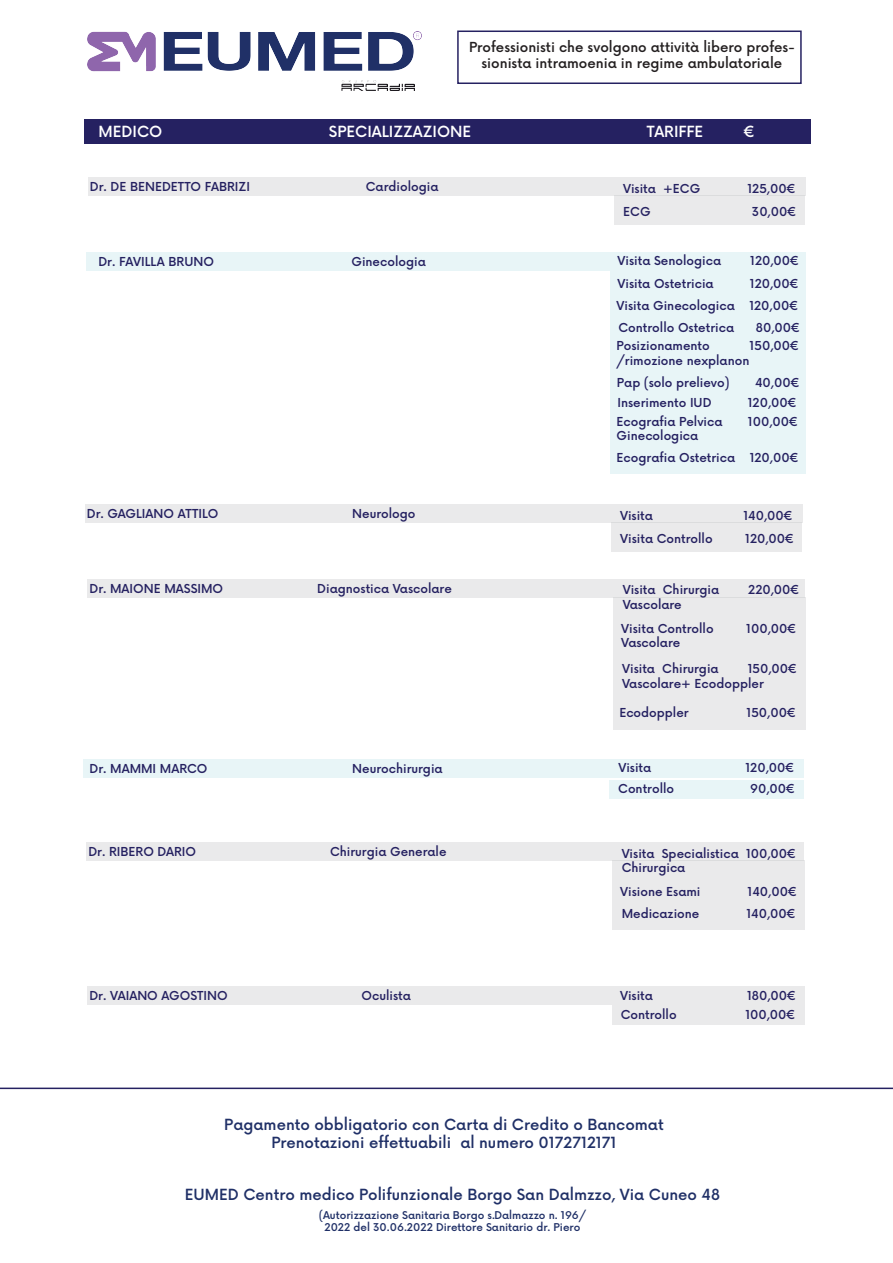
<style>
.page{position:relative;width:893px;height:1263px;background:#fff}
.page>*{position:absolute;margin:0;border:0;box-sizing:border-box;transform-origin:0 0}
.t1{font:500 15px/18px "Now";color:#203067;text-align:center}
.t2{font:500 15px "Now";color:#fff}
.t3{font:500 13.5px/16.2px "Now";color:#231f20;text-align:center}
.t4{font:500 12px/14.4px "Now";color:#252161}
.t5{font:500 10.5px/12.6px "Now";color:#203067;text-align:center}
</style>
<div class="page">
<div style="left:609px;top:780px;width:194px;height:19px;background:#e8f5f7"></div>
<div style="left:83px;top:759px;width:720px;height:19px;background:#e8f5f7"></div>
<div style="left:84px;top:120px;width:727px;height:24px;background:#252161"></div>
<img style="left:88px;top:31px;width:334px;height:60px">
<div style="left:457px;top:31px;width:345px;height:53px;border:2px solid #252161"></div>
<hr style="left:0;top:1087px;width:893px;height:2px;background:#252161">
<div style="left:88px;top:986px;width:717px;height:19px;background:#eaeaeb"></div>
<div style="left:612px;top:1005px;width:193px;height:20px;background:#eaeaeb"></div>
<div style="left:87px;top:842px;width:717px;height:19px;background:#eaeaeb"></div>
<div style="left:612px;top:860px;width:193px;height:70px;background:#eaeaeb"></div>
<div style="left:88px;top:579px;width:717px;height:19px;background:#eaeaeb"></div>
<div style="left:613px;top:598px;width:193px;height:132px;background:#eaeaeb"></div>
<div style="left:610px;top:271px;width:196px;height:202px;background:#e8f5f7"></div>
<div style="left:86px;top:252px;width:720px;height:19px;background:#e8f5f7"></div>
<div style="left:85px;top:504px;width:717px;height:19px;background:#eaeaeb"></div>
<div style="left:612px;top:522px;width:190px;height:29px;background:#eaeaeb"></div>
<div style="left:88px;top:178px;width:717px;height:18px;background:#eaeaeb"></div>
<div style="left:615px;top:196px;width:190px;height:29px;background:#eaeaeb"></div>
<p class="t3" style="left:469px;top:38px;width:327px">Professionisti che svolgono attività libero profes&shy;sionista intramoenia in regime ambulatoriale</p>
<p class="t2" style="left:98px;top:120px;width:65px">MEDICO</p>
<p class="t2" style="left:329px;top:120px;width:144px">SPECIALIZZAZIONE</p>
<p class="t2" style="left:647px;top:120px;width:58px">TARIFFE</p>
<p class="t2" style="left:744px;top:120px;width:13px">€</p>
<p class="t4" style="left:90px;top:179px;width:162px">Dr. DE BENEDETTO FABRIZI</p>
<p class="t4" style="left:366px;top:179px;width:74px">Cardiologia</p>
<p class="t4" style="left:623px;top:181px;width:79px">Visita +ECG</p>
<p class="t4" style="left:747px;top:181px;width:50px">125,00€</p>
<p class="t4" style="left:623px;top:204px;width:29px">ECG</p>
<p class="t4" style="left:752px;top:204px;width:46px">30,00€</p>
<p class="t4" style="left:98px;top:254px;width:117px">Dr. FAVILLA BRUNO</p>
<p class="t4" style="left:351px;top:254px;width:76px">Ginecologia</p>
<p class="t4" style="left:618px;top:253px;width:105px">Visita Senologica</p>
<p class="t4" style="left:750px;top:253px;width:51px">120,00€</p>
<p class="t4" style="left:617px;top:297px;width:183px">Visita Ginecologica 120,00€</p>
<p class="t4" style="left:617px;top:275px;width:98px">Visita Ostetricia</p>
<p class="t4" style="left:750px;top:275px;width:51px">120,00€</p>
<p class="t4" style="left:618px;top:320px;width:117px">Controllo Ostetrica</p>
<p class="t4" style="left:756px;top:320px;width:46px">80,00€</p>
<p class="t4" style="left:617px;top:338px;width:95px">Posizionamento</p>
<p class="t4" style="left:750px;top:338px;width:51px">150,00€</p>
<p class="t4" style="left:617px;top:353px;width:134px">/rimozione nexplanon</p>
<p class="t4" style="left:617px;top:374px;width:114px">Pap (solo prelievo)</p>
<p class="t4" style="left:755px;top:374px;width:46px">40,00€</p>
<p class="t4" style="left:617px;top:395px;width:96px">Inserimento IUD</p>
<p class="t4" style="left:748px;top:395px;width:51px">120,00€</p>
<p class="t4" style="left:617px;top:414px;width:107px">Ecografia Pelvica</p>
<p class="t4" style="left:748px;top:414px;width:52px">100,00€</p>
<p class="t4" style="left:617px;top:425px;width:184px;line-height:21.5px">Ginecologica<br>Ecografia Ostetrica 120,00€</p>
<p class="t4" style="left:87px;top:506px;width:133px">Dr. GAGLIANO ATTILO</p>
<p class="t4" style="left:352px;top:506px;width:65px">Neurologo</p>
<p class="t4" style="left:620px;top:507px;width:34px">Visita</p>
<p class="t4" style="left:743px;top:507px;width:51px">140,00€</p>
<p class="t4" style="left:620px;top:530px;width:94px">Visita Controllo</p>
<p class="t4" style="left:745px;top:530px;width:51px">120,00€</p>
<p class="t4" style="left:89px;top:580px;width:135px">Dr. MAIONE MASSIMO</p>
<p class="t4" style="left:317px;top:580px;width:136px">Diagnostica Vascolare</p>
<p class="t4" style="left:623px;top:582px;width:98px">Visita Chirurgia</p>
<p class="t4" style="left:748px;top:582px;width:53px">220,00€</p>
<p class="t4" style="left:621px;top:592px;width:94px;line-height:23.5px">Vascolare<br>Visita Controllo</p>
<p class="t4" style="left:746px;top:620px;width:52px">100,00€</p>
<p class="t4" style="left:621px;top:629px;width:99px;line-height:26.1px">Vascolare<br>Visita Chirurgia</p>
<p class="t4" style="left:622px;top:661px;width:177px;text-indent:125px">150,00€<br>Vascolare+ Ecodoppler</p>
<p class="t4" style="left:619px;top:704px;width:71px">Ecodoppler</p>
<p class="t4" style="left:746px;top:704px;width:51px">150,00€</p>
<p class="t4" style="left:90px;top:760px;width:119px">Dr. MAMMI MARCO</p>
<p class="t4" style="left:352px;top:760px;width:92px">Neurochirurgia</p>
<p class="t4" style="left:618px;top:760px;width:34px">Visita</p>
<p class="t4" style="left:745px;top:760px;width:51px">120,00€</p>
<p class="t4" style="left:618px;top:781px;width:57px">Controllo</p>
<p class="t4" style="left:750px;top:781px;width:47px">90,00€</p>
<p class="t4" style="left:88px;top:844px;width:109px">Dr. RIBERO DARIO</p>
<p class="t4" style="left:330px;top:844px;width:118px">Chirurgia Generale</p>
<p class="t4" style="left:622px;top:846px;width:176px">Visita Specialistica 100,00€<br>Chirurgica</p>
<p class="t4" style="left:620px;top:884px;width:82px">Visione Esami</p>
<p class="t4" style="left:747px;top:884px;width:51px">140,00€</p>
<p class="t4" style="left:622px;top:906px;width:79px">Medicazione</p>
<p class="t4" style="left:746px;top:906px;width:51px">140,00€</p>
<p class="t4" style="left:89px;top:988px;width:140px">Dr. VAIANO AGOSTINO</p>
<p class="t4" style="left:362px;top:988px;width:51px">Oculista</p>
<p class="t4" style="left:620px;top:987px;width:34px">Visita</p>
<p class="t4" style="left:747px;top:987px;width:51px">180,00€</p>
<p class="t4" style="left:621px;top:1007px;width:57px">Controllo</p>
<p class="t4" style="left:745px;top:1007px;width:52px">100,00€</p>
<p class="t1" style="left:224px;top:1115px;width:441px">Pagamento obbligatorio con Carta di Credito o Bancomat<br>Prenotazioni effettuabili al numero 0172712171</p>
<p class="t1" style="left:185px;top:1185px;width:537px">EUMED Centro medico Polifunzionale Borgo San Dalmzzo, Via Cuneo 48</p>
<p class="t5" style="left:319px;top:1208px;width:269px">(Autorizzazione Sanitaria Borgo s.Dalmazzo n. 196/<br>2022 del 30.06.2022 Direttore Sanitario dr. Piero</p>
</div>
